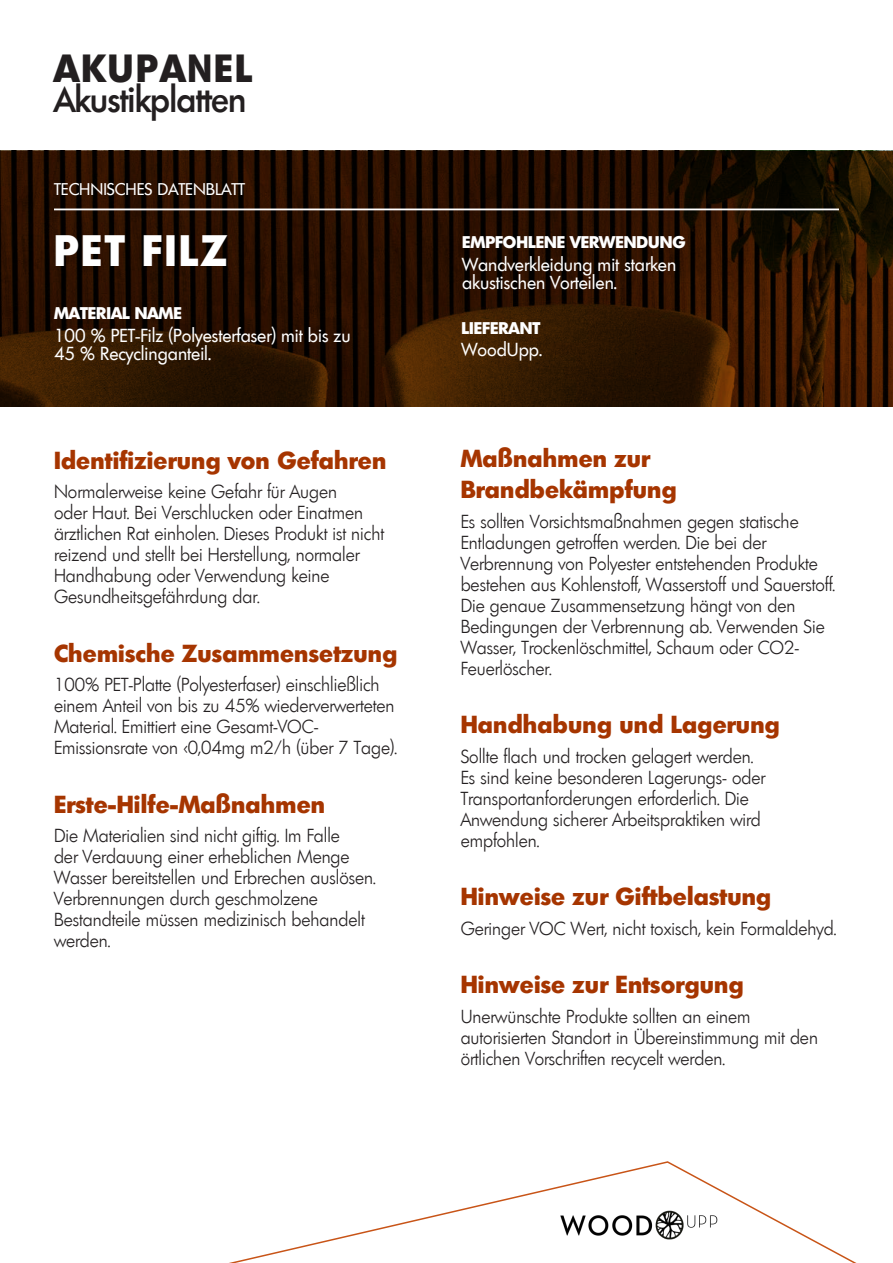
<style>
.page{position:relative;width:893px;height:1263px;background:#fff}
.page>*{position:absolute;margin:0;border:0;box-sizing:border-box;transform-origin:0 0}
.t1{font:800 42.9px "Limerick";letter-spacing:.07em;color:#fff;scale:.96 1}
.t2{font:800 38.25px "Limerick";letter-spacing:.07em;color:#231f20;scale:.96 1}
.t3{font:500 35.25px "Limerick";letter-spacing:-.02em;color:#231f20;scale:.96 1}
.Stor_overskrift{font:800 24px/31.5px "Limerick";letter-spacing:.01em;color:#a63500}
.Brødtekst{font:300 18.3px/21px "Limerick";color:#231f20;scale:.96 1}
.Normal_tekst{font:18.3px/18px "Limerick";color:#fff;scale:.96 1}
.t4{font:800 16.5px "Limerick";color:#fff}
.t5{font:16.5px "Limerick";color:#fff}
</style>
<div class="page">
<svg style="left:229px;top:1161px;width:628px;height:102px"></svg>
<img style="left:549px;top:1198px;width:177px;height:59px">
<svg style="left:0;top:151px;width:893px;height:255px;background:#281201"></svg>
<hr style="left:54px;top:209px;width:785px;height:1px;background:#fff">
<h2 class="t2" style="left:54px;top:44px;width:208px">AKUPANEL</h2>
<h3 class="t3" style="left:54px;top:77px;width:202px">Akustikplatten</h3>
<p class="t5" style="left:54px;top:179px;width:193px">TECHNISCHES DATENBLATT</p>
<p class="t1" style="left:54px;top:222px;width:182px">PET FILZ</p>
<p class="t4" style="left:54px;top:302px;width:129px">MATERIAL NAME</p>
<p class="Normal_tekst" style="left:54px;top:326px;width:310px">100 % PET-Filz (Polyesterfaser) mit bis zu<br>45 % Recyclinganteil.</p>
<p class="Stor_overskrift" style="left:54px;top:444px;width:334px">Identifizierung von Gefahren</p>
<p class="Brødtekst" style="left:54px;top:481px;width:345px">Normalerweise keine Gefahr für Augen<br>oder Haut. Bei Verschlucken oder Einatmen ärztlichen Rat einholen. Dieses Produkt ist nicht reizend und stellt bei Herstellung, normaler Handhabung oder Verwendung keine Gesundheitsgefährdung dar.</p>
<p class="Stor_overskrift" style="left:54px;top:637px;width:345px">Chemische Zusammensetzung</p>
<p class="Brødtekst" style="left:54px;top:674px;width:359px">100% PET-Platte (Polyesterfaser) einschließlich einem Anteil von bis zu 45% wiederverwerteten Material. Emittiert eine Gesamt-VOC-Emissionsrate von &lt;0,04mg m2/h (über 7 Tage).</p>
<p class="Stor_overskrift" style="left:54px;top:788px;width:273px">Erste-Hilfe-Maßnahmen</p>
<p class="Brødtekst" style="left:54px;top:825px;width:337px">Die Materialien sind nicht giftig. Im Falle<br>der Verdauung einer erheblichen Menge Wasser bereitstellen und Erbrechen auslösen.<br>Verbrennungen durch geschmolzene Bestandteile müssen medizinisch behandelt werden.</p>
<p class="t4" style="left:462px;top:232px;width:225px">EMPFOHLENE VERWENDUNG</p>
<p class="Normal_tekst" style="left:462px;top:255px;width:225px">Wandverkleidung mit starken akustischen Vorteilen.</p>
<p class="t4" style="left:461px;top:317px;width:80px">LIEFERANT</p>
<p class="Normal_tekst" style="left:461px;top:341px;width:85px">WoodUpp.</p>
<p class="Stor_overskrift" style="left:461px;top:442px;width:218px">Maßnahmen zur<br>Brandbekämpfung</p>
<p class="Brødtekst" style="left:461px;top:511px;width:392px">Es sollten Vorsichtsmaßnahmen gegen statische Entladungen getroffen werden. Die bei der Verbrennung von Polyester entstehenden Produkte bestehen aus Kohlenstoff, Wasserstoff und Sauerstoff.<br>Die genaue Zusammensetzung hängt von den Bedingungen der Verbrennung ab. Verwenden Sie Wasser, Trockenlöschmittel, Schaum oder CO2- Feuerlöscher.</p>
<p class="Stor_overskrift" style="left:461px;top:708px;width:321px">Handhabung und Lagerung</p>
<p class="Brødtekst" style="left:461px;top:746px;width:319px">Sollte flach und trocken gelagert werden.<br>Es sind keine besonderen Lagerungs- oder Transportanforderungen erforderlich. Die Anwendung sicherer Arbeitspraktiken wird empfohlen.</p>
<p class="Stor_overskrift" style="left:461px;top:880px;width:312px">Hinweise zur Giftbelastung</p>
<p class="Brødtekst" style="left:461px;top:918px;width:393px">Geringer VOC Wert, nicht toxisch, kein Formaldehyd.</p>
<p class="Stor_overskrift" style="left:461px;top:968px;width:284px">Hinweise zur Entsorgung</p>
<p class="Brødtekst" style="left:461px;top:1006px;width:374px">Unerwünschte Produkte sollten an einem autorisierten Standort in Übereinstimmung mit den örtlichen Vorschriften recycelt werden.</p>
</div>
